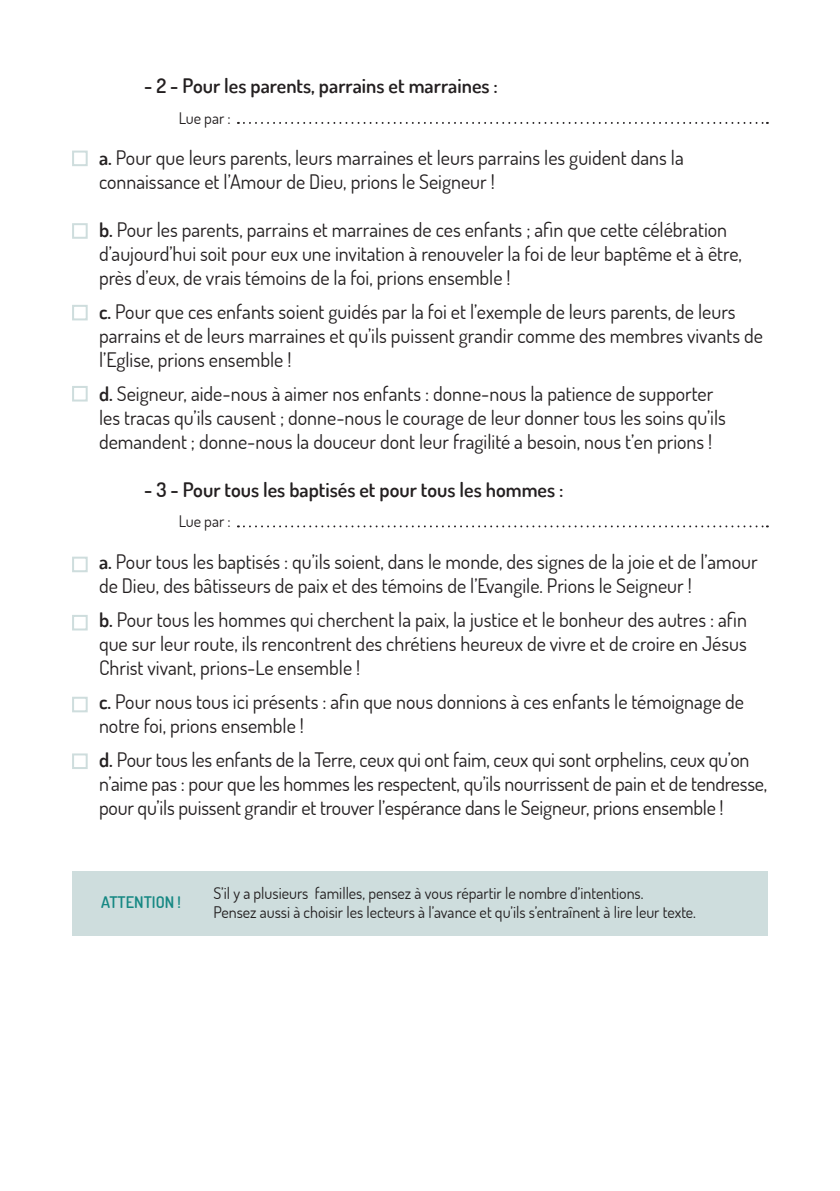
<style>
.page{position:relative;width:840px;height:1191px;background:#fff}
.page>*{position:absolute;margin:0;border:0;box-sizing:border-box;transform-origin:0 0}
.t1{font:20px/24px "Dosis";color:#231f20}
.t2{font:600 20px "Dosis";color:#231f20}
.t3{font:16px/19.2px "Dosis";color:#231f20}
.t4{font:600 16px "Dosis";color:#168883}
.s1{font-weight:600}
</style>
<div class="page">
<div style="left:72px;top:871px;width:695px;height:64px;background:#cedddd"></div>
<div style="left:72px;top:151px;width:16px;height:15px;border:2px solid #cedddd"></div>
<div style="left:72px;top:223px;width:16px;height:16px;border:2px solid #cedddd"></div>
<div style="left:72px;top:305px;width:16px;height:15px;border:2px solid #cedddd"></div>
<div style="left:72px;top:386px;width:16px;height:15px;border:2px solid #cedddd"></div>
<div style="left:72px;top:556px;width:16px;height:16px;border:2px solid #cedddd"></div>
<div style="left:72px;top:615px;width:16px;height:15px;border:2px solid #cedddd"></div>
<div style="left:72px;top:696px;width:16px;height:16px;border:2px solid #cedddd"></div>
<div style="left:72px;top:753px;width:16px;height:16px;border:2px solid #cedddd"></div>
<svg style="left:238px;top:122px;width:529px;height:2px"></svg>
<svg style="left:238px;top:525px;width:529px;height:2px"></svg>
<p class="t2" style="left:144px;top:73px;width:355px">- 2 - Pour les parents, parrains et marraines :</p>
<p class="t3" style="left:179px;top:109px;width:53px">Lue par :</p>
<p class="t1" style="left:99px;top:145px;width:586px"><span class="s1">a.</span> Pour que leurs parents, leurs marraines et leurs parrains les guident dans la connaissance et l’Amour de Dieu, prions le Seigneur !</p>
<p class="t1" style="left:99px;top:217px;width:644px"><span class="s1">b.</span> Pour les parents, parrains et marraines de ces enfants ; afin que cette célébration d’aujourd’hui soit pour eux une invitation à renouveler la foi de leur baptême et à être, près d’eux, de vrais témoins de la foi, prions ensemble !</p>
<p class="t1" style="left:99px;top:299px;width:665px"><span class="s1">c.</span> Pour que ces enfants soient guidés par la foi et l’exemple de leurs parents, de leurs parrains et de leurs marraines et qu’ils puissent grandir comme des membres vivants de l’Eglise, prions ensemble !</p>
<p class="t1" style="left:99px;top:381px;width:628px"><span class="s1">d.</span> Seigneur, aide-nous à aimer nos enfants : donne-nous la patience de supporter les tracas qu’ils causent ; donne-nous le courage de leur donner tous les soins qu’ils demandent ; donne-nous la douceur dont leur fragilité a besoin, nous t’en prions !</p>
<p class="t2" style="left:144px;top:477px;width:420px">- 3 - Pour tous les baptisés et pour tous les hommes :</p>
<p class="t3" style="left:179px;top:512px;width:53px">Lue par :</p>
<p class="t1" style="left:99px;top:549px;width:660px"><span class="s1">a.</span> Pour tous les baptisés : qu’ils soient, dans le monde, des signes de la joie et de l’amour de Dieu, des bâtisseurs de paix et des témoins de l’Evangile. Prions le Seigneur !</p>
<p class="t1" style="left:99px;top:607px;width:649px;text-align:justify"><span class="s1">b.</span> Pour tous les hommes qui cherchent la paix, la justice et le bonheur des autres : afin que sur leur route, ils rencontrent des chrétiens heureux de vivre et de croire en Jésus Christ vivant, prions-Le ensemble !</p>
<p class="t1" style="left:99px;top:689px;width:646px"><span class="s1">c.</span> Pour nous tous ici présents : afin que nous donnions à ces enfants le témoignage de notre foi, prions ensemble !</p>
<p class="t1" style="left:99px;top:747px;width:669px"><span class="s1">d.</span> Pour tous les enfants de la Terre, ceux qui ont faim, ceux qui sont orphelins, ceux qu’on n’aime pas : pour que les hommes les respectent, qu’ils nourrissent de pain et de tendresse, pour qu’ils puissent grandir et trouver l’espérance dans le Seigneur, prions ensemble !</p>
<p class="t4" style="left:101px;top:893px;width:81px">ATTENTION !</p>
<p class="t3" style="left:213px;top:883px;width:484px">S’il y a plusieurs familles, pensez à vous répartir le nombre d’intentions.<br>Pensez aussi à choisir les lecteurs à l’avance et qu’ils s’entraînent à lire leur texte.</p>
</div>
